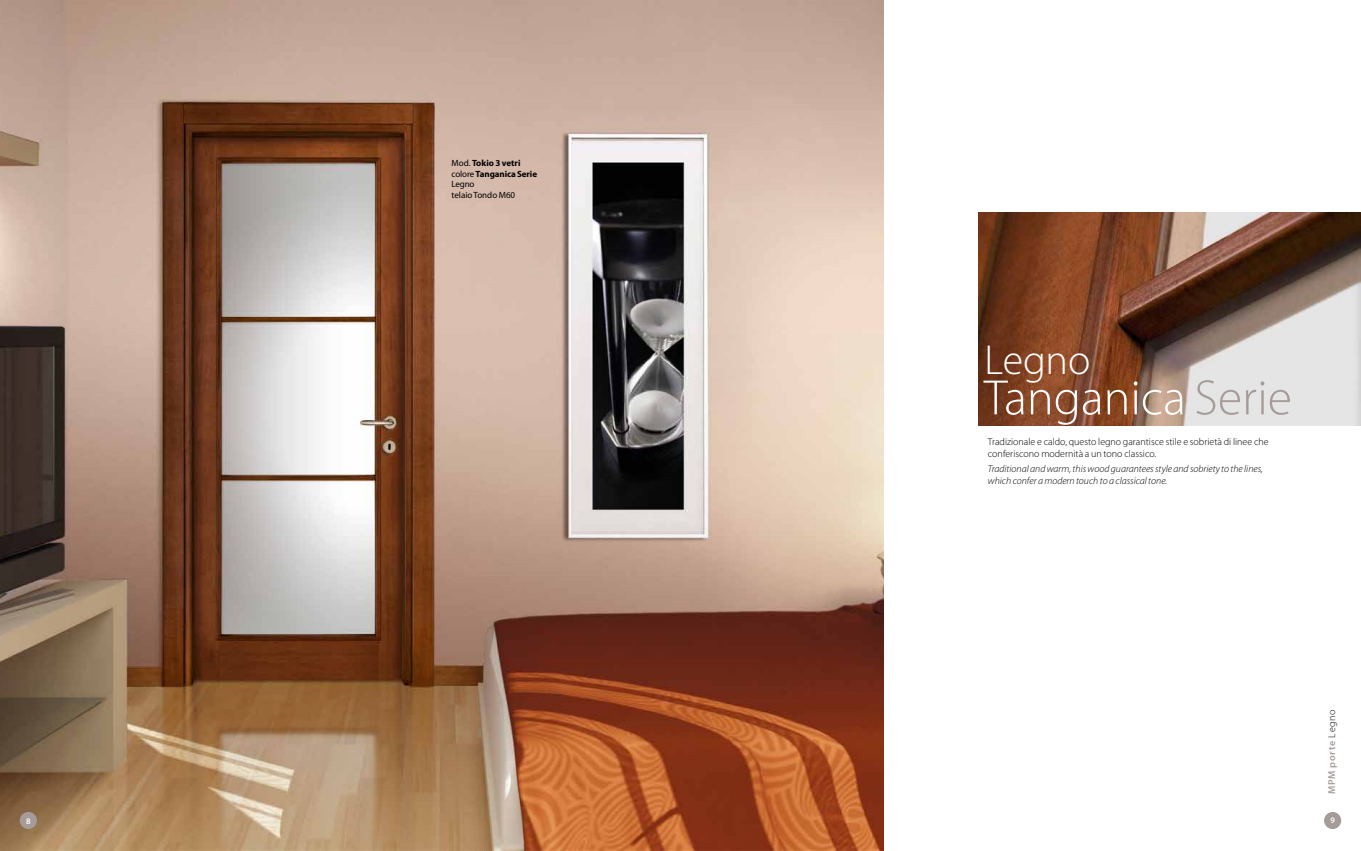
<style>
.page{position:relative;width:1361px;height:851px;background:#fff}
.page>*{position:absolute;margin:0;border:0;box-sizing:border-box;transform-origin:0 0}
.t1{font:300 50px "Myriad Pro";color:#fff}
.t2{font:300 42px "Myriad Pro";letter-spacing:-.005em;color:#fff}
.t3{font:italic 300 10px/12px "Myriad Pro";color:#000}
.t4{font:300 10px/12px "Myriad Pro";color:#000}
.t5{font:600 10px "Myriad Pro";letter-spacing:.075em;color:#a59c99}
.t6{font:9px/10.5px "Myriad Pro";color:#000}
.t7{font:600 8.5px "Myriad Pro";color:#fff}
.s1{font-weight:700}
.s2{color:#a59c99}
.s3{font-weight:300;color:#000}
</style>
<div class="page">
<img style="left:0;top:0;width:883px;height:850px">
<img style="left:978px;top:213px;width:382px;height:212px">
<div style="left:20px;top:811px;width:17px;height:17px;background:#a59c99;border-radius:50%"></div>
<div style="left:1324px;top:811px;width:17px;height:17px;background:#a59c99;border-radius:50%"></div>
<p class="t6" style="left:451px;top:158px;width:87px">Mod. <span class="s1">Tokio 3 vetri </span>colore <span class="s1">Tanganica Serie<br></span>Legno<br>telaio Tondo M60</p>
<h2 class="t2" style="left:984px;top:337px;width:107px">Legno</h2>
<h1 class="t1" style="left:984px;top:370px;width:309px">Tanganica <span class="s2">Serie</span></h1>
<p class="t4" style="left:988px;top:436px;width:282px">Tradizionale e caldo, questo legno garantisce stile e sobrietà di linee che conferiscono modernità a un tono classico.</p>
<p class="t3" style="left:988px;top:463px;width:276px">Traditional and warm, this wood guarantees style and sobriety to the lines, which confer a modern touch to a classical tone.</p>
<p class="t5" style="left:1326px;top:794px;width:86px;rotate:-90deg">MPM porte <span class="s3">Legno</span></p>
<p class="t7" style="left:26px;top:816px;width:6px">8</p>
<p class="t7" style="left:1330px;top:815px;width:6px">9</p>
</div>
